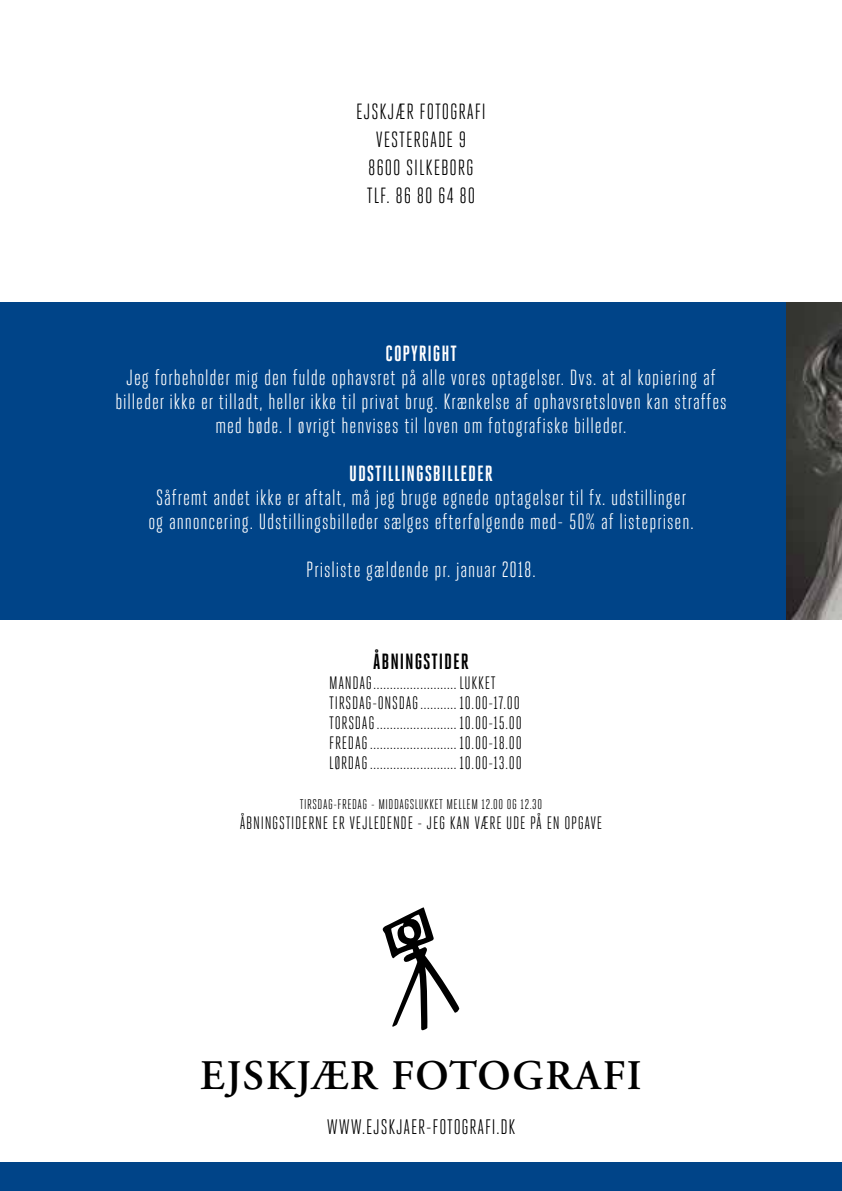
<style>
.page{position:relative;width:842px;height:1191px;background:#fff}
.page>*{position:absolute;margin:0;border:0;box-sizing:border-box;transform-origin:0 0}
.t1{font:600 42px "Adobe Garamond";letter-spacing:.04em;color:#000}
.t2{font:22px/24px "Heroic Condensed";letter-spacing:.04em;color:#fff;text-align:center}
.t3{font:22px/28px "Heroic Condensed";letter-spacing:.04em;color:#000;text-align:center}
.t4{font:700 22px "Heroic Condensed";letter-spacing:.04em;color:#fff}
.t5{font:700 22px "Heroic Condensed";letter-spacing:.04em;color:#000}
.t6{font:21px "Heroic Condensed";letter-spacing:.04em;color:#000}
.t7{font:18px/20px "Heroic Condensed";letter-spacing:.04em;color:#000}
.t8{font:14px "Heroic Condensed";letter-spacing:.04em;color:#000}
</style>
<div class="page">
<svg style="left:383px;top:907px;width:76px;height:123px"></svg>
<div style="left:0;top:1162px;width:842px;height:29px;background:#048"></div>
<img style="left:785px;top:302px;width:57px;height:318px">
<div style="left:0;top:302px;width:785px;height:318px;background:#048"></div>
<p class="t3" style="left:356px;top:97px;width:131px">EJSKJÆR FOTOGRAFI<br>VESTERGADE 9<br>8600 SILKEBORG<br>TLF. 86 80 64 80</p>
<p class="t4" style="left:386px;top:341px;width:73px">COPYRIGHT</p>
<p class="t2" style="left:115px;top:366px;width:613px">Jeg forbeholder mig den fulde ophavsret på alle vores optagelser. Dvs. at al kopiering af billeder ikke er tilladt, heller ikke til privat brug. Krænkelse af ophavsretsloven kan straffes med bøde. I øvrigt henvises til loven om fotografiske billeder.</p>
<p class="t4" style="left:349px;top:461px;width:145px">UDSTILLINGSBILLEDER</p>
<p class="t2" style="left:148px;top:486px;width:547px">Såfremt andet ikke er aftalt, må jeg bruge egnede optagelser til fx. udstillinger og annoncering. Udstillingsbilleder sælges efterfølgende med- 50% af listeprisen.</p>
<p class="t2" style="left:306px;top:558px;width:231px">Prisliste gældende pr. januar 2018.</p>
<p class="t5" style="left:373px;top:649px;width:97px">ÅBNINGSTIDER</p>
<p class="t7" style="left:329px;top:672px;width:194px">MANDAG......................... LUKKET TIRSDAG-ONSDAG........... 10.00-17.00<br>TORSDAG........................ 10.00-15.00<br>FREDAG.......................... 10.00-18.00<br>LØRDAG.......................... 10.00-13.00</p>
<p class="t8" style="left:300px;top:796px;width:244px">TIRSDAG-FREDAG - MIDDAGSLUKKET MELLEM 12.00 OG 12.30</p>
<p class="t7" style="left:240px;top:812px;width:364px">ÅBNINGSTIDERNE ER VEJLEDENDE - JEG KAN VÆRE UDE PÅ EN OPGAVE</p>
<h1 class="t1" style="left:200px;top:1052px;width:443px">EJSKJÆR FOTOGRAFI</h1>
<p class="t6" style="left:327px;top:1114px;width:190px">WWW.EJSKJAER-FOTOGRAFI.DK</p>
</div>
